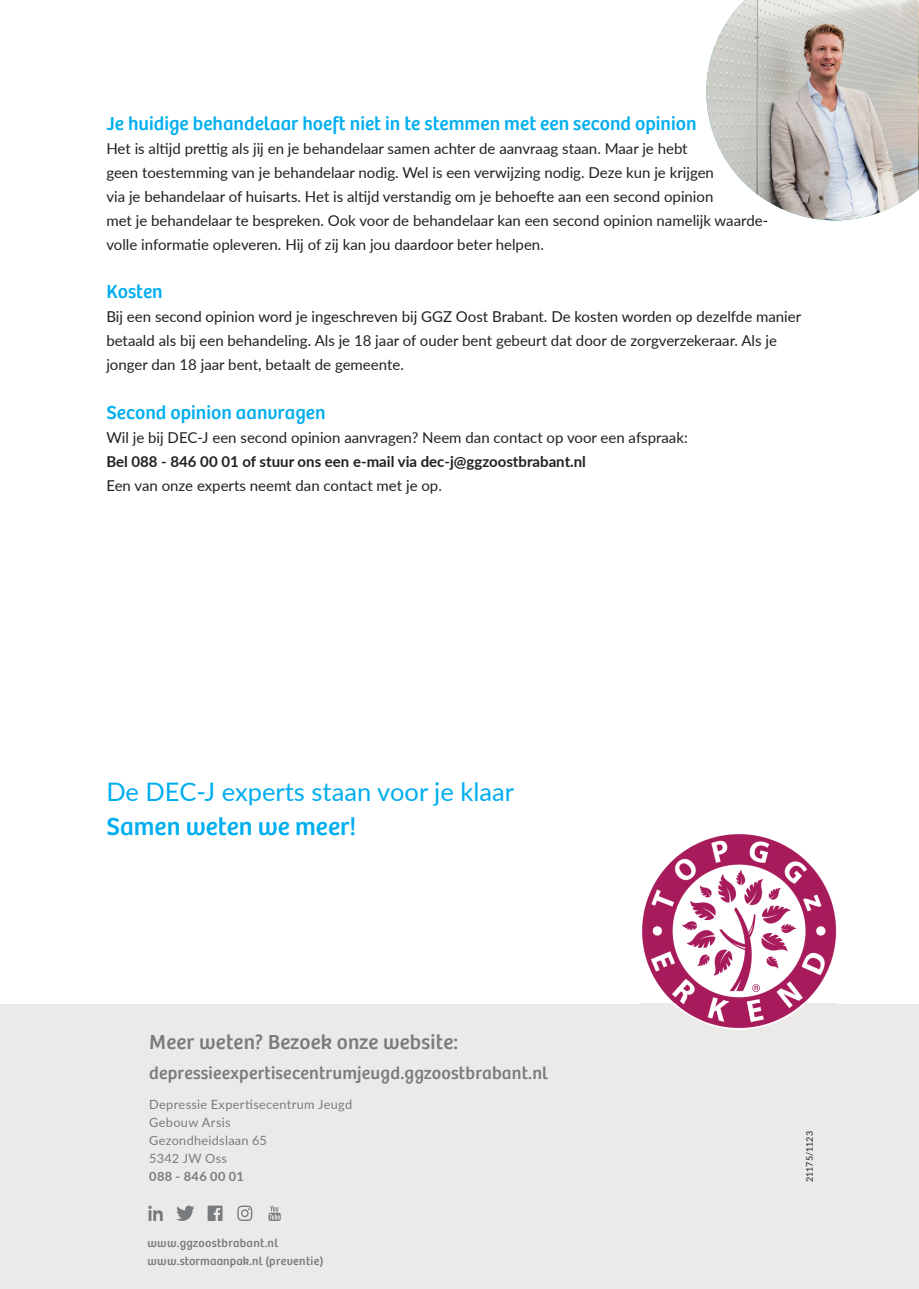
<style>
.page{position:relative;width:919px;height:1289px;background:#fff}
.page>*{position:absolute;margin:0;border:0;box-sizing:border-box;transform-origin:0 0}
.t1{font:25.5px "Lato";color:#00aeef}
.t2{font:25.5px "My Font";color:#00aeef}
.t3{font:21px "My Font";letter-spacing:.01em;color:#787c7f}
.t4{font:19.5px "My Font";color:#00aeef}
.t5{font:18px "My Font";letter-spacing:.01em;color:#787c7f}
.t6{font:15px/24px "Lato";color:#231f20}
.t7{font:700 15px "Lato";color:#231f20}
.t8{font:12.75px/18px "Lato";letter-spacing:.025em;color:#787c7f}
.t9{font:700 12.75px "Lato";letter-spacing:.035em;color:#787c7f}
.t10{font:12px/18px "My Font";letter-spacing:.025em;color:#787c7f}
.t11{font:9px "Lato";color:#231f20}
</style>
<div class="page">
<img style="left:706px;top:0;width:212px;height:220px">
<div style="left:0;top:1003px;width:918px;height:285px;background:#ebeae9"></div>
<svg style="left:268px;top:1205px;width:13px;height:15px"></svg>
<svg style="left:176px;top:1205px;width:18px;height:15px"></svg>
<svg style="left:148px;top:1205px;width:15px;height:15px"></svg>
<svg style="left:237px;top:1205px;width:15px;height:15px"></svg>
<svg style="left:207px;top:1205px;width:15px;height:15px"></svg>
<img style="left:642px;top:834px;width:194px;height:195px">
<h3 class="t4" style="left:106px;top:113px;width:591px">Je huidige behandelaar hoeft niet in te stemmen met een second opinion</h3>
<p class="t6" style="left:106px;top:136px;width:663px">Het is altijd prettig als jij en je behandelaar samen achter de aanvraag staan. Maar je hebt<br>geen toestemming van je behandelaar nodig. Wel is een verwijzing nodig. Deze kun je krijgen<br>via je behandelaar of huisarts. Het is altijd verstandig om je behoefte aan een second opinion<br>met je behandelaar te bespreken. Ook voor de behandelaar kan een second opinion namelijk waarde&shy;volle informatie opleveren. Hij of zij kan jou daardoor beter helpen.</p>
<h3 class="t4" style="left:106px;top:281px;width:58px">Kosten</h3>
<p class="t6" style="left:106px;top:304px;width:696px">Bij een second opinion word je ingeschreven bij GGZ Oost Brabant. De kosten worden op dezelfde manier betaald als bij een behandeling. Als je 18 jaar of ouder bent gebeurt dat door de zorgverzekeraar. Als je jonger dan 18 jaar bent, betaalt de gemeente.</p>
<h3 class="t4" style="left:106px;top:401px;width:221px">Second opinion aanvragen</h3>
<p class="t6" style="left:106px;top:424px;width:583px">Wil je bij DEC-J een second opinion aanvragen? Neem dan contact op voor een afspraak:</p>
<p class="t7" style="left:106px;top:450px;width:481px">Bel 088 - 846 00 01 of stuur ons een e-mail via dec-j@ggzoostbrabant.nl</p>
<p class="t6" style="left:106px;top:472px;width:337px">Een van onze experts neemt dan contact met je op.</p>
<h1 class="t1" style="left:106px;top:773px;width:409px">De DEC-J experts staan voor je klaar</h1>
<h1 class="t2" style="left:106px;top:812px;width:251px">Samen weten we meer!</h1>
<h2 class="t3" style="left:149px;top:1029px;width:310px">Meer weten? Bezoek onze website:</h2>
<p class="t5" style="left:149px;top:1062px;width:400px">depressieexpertisecentrumjeugd.ggzoostbrabant.nl</p>
<p class="t8" style="left:149px;top:1094px;width:204px">Depressie Expertisecentrum Jeugd<br>Gebouw Arsis<br>Gezondheidslaan 65<br>5342 JW Oss</p>
<p class="t9" style="left:149px;top:1166px;width:96px">088 - 846 00 01</p>
<p class="t10" style="left:148px;top:1233px;width:177px">www.ggzoostbrabant.nl www.stormaanpak.nl (preventie)</p>
<p class="t11" style="left:803px;top:1182px;width:53px;rotate:-90deg">21175/1123</p>
</div>
